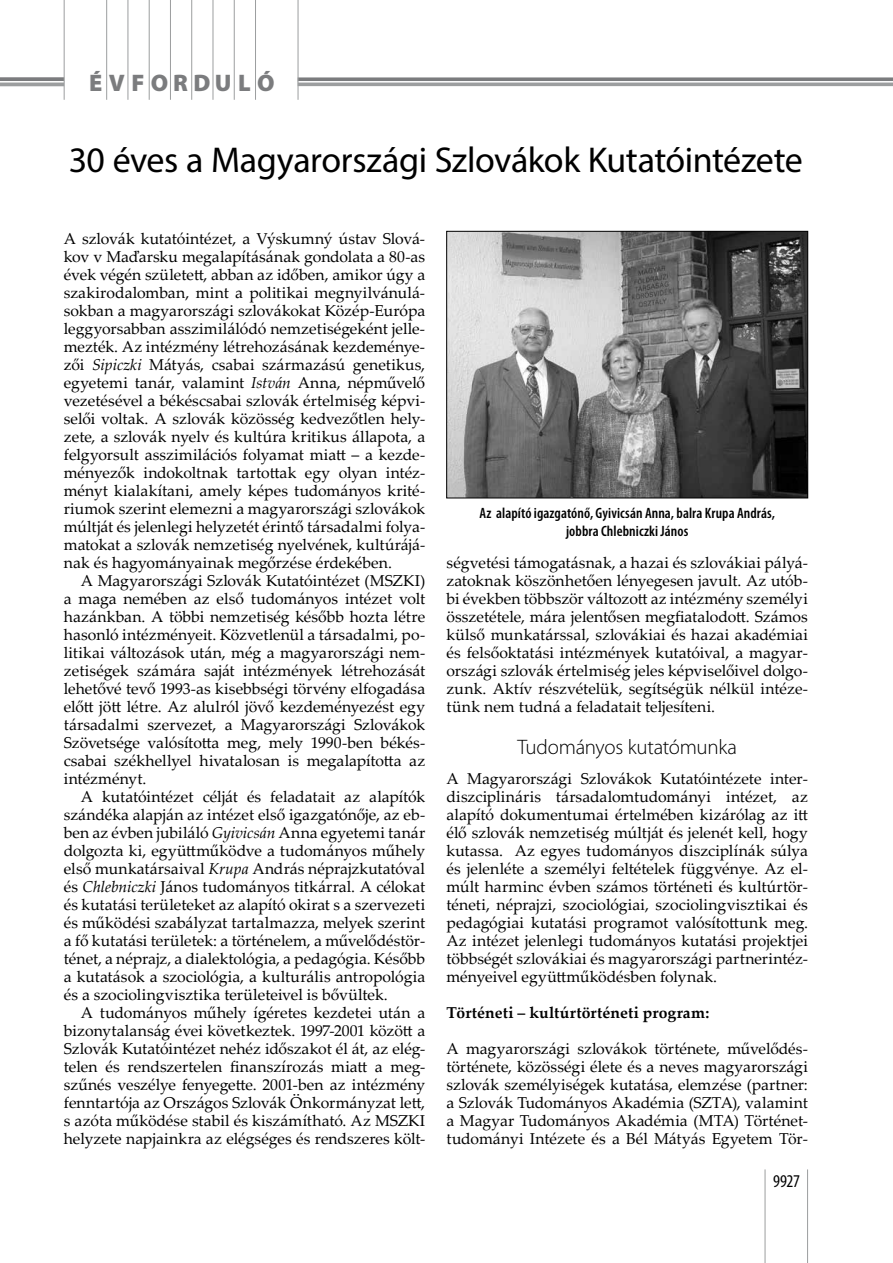
<style>
.page{position:relative;width:893px;height:1263px;background:#fff}
.page>*{position:absolute;margin:0;border:0;box-sizing:border-box;transform-origin:0 0}
.t1{font:36px "Myriad Pro";letter-spacing:-.015em;color:#000}
.t2{font:900 24px "Myriad Pro";letter-spacing:.255em;color:#7b7c7e}
.t3{font:300 21px "Myriad Pro";letter-spacing:-.015em;color:#000}
.t4{font:condensed 18px "Myriad Pro";color:#000}
.t5{font:15.75px/18px "Palatino Linotype";color:#000;text-align:justify}
.t6{font:700 15.75px "Palatino Linotype";letter-spacing:.01em;color:#000}
.t7{font:600 condensed 15px/18px "Myriad Pro";letter-spacing:.005em;color:#000;text-align:center}
.s1{font-style:italic}
</style>
<div class="page">
<hr style="left:807px;top:1169px;width:1px;height:94px;background:#9c9e9f">
<hr style="left:765px;top:1169px;width:1px;height:94px;background:#9c9e9f">
<hr style="left:234px;top:0;width:1px;height:100px;background:#9c9e9f">
<hr style="left:255px;top:0;width:1px;height:100px;background:#9c9e9f">
<hr style="left:191px;top:0;width:1px;height:100px;background:#9c9e9f">
<hr style="left:170px;top:0;width:1px;height:100px;background:#9c9e9f">
<hr style="left:149px;top:0;width:1px;height:100px;background:#9c9e9f">
<hr style="left:213px;top:0;width:1px;height:100px;background:#9c9e9f">
<hr style="left:128px;top:0;width:1px;height:100px;background:#9c9e9f">
<hr style="left:298px;top:82px;width:595px;height:4px;background:#9c9e9f">
<div style="left:298px;top:77px;width:595px;height:5px;background:#7b7c7e"></div>
<hr style="left:298px;top:81px;width:595px;height:2px;background:#fff">
<hr style="left:0;top:82px;width:64px;height:4px;background:#9c9e9f">
<div style="left:0;top:77px;width:64px;height:5px;background:#7b7c7e"></div>
<hr style="left:0;top:81px;width:64px;height:2px;background:#fff">
<hr style="left:64px;top:0;width:1px;height:100px;background:#9c9e9f">
<hr style="left:106px;top:0;width:1px;height:100px;background:#9c9e9f">
<hr style="left:298px;top:0;width:1px;height:100px;background:#9c9e9f">
<img style="left:448px;top:233px;width:358px;height:263px">
<div style="left:446px;top:231px;width:362px;height:267px;border:1px solid #000"></div>
<h2 class="t2" style="left:89px;top:67px;width:187px">ÉVFORDULÓ</h2>
<h1 class="t1" style="left:69px;top:138px;width:736px">30 éves a Magyarországi Szlovákok Kutatóintézete</h1>
<p class="t5" style="left:64px;top:229px;width:363px">A szlovák kutatóintézet, a Výskumný ústav Slová&shy;kov v Maďarsku megalapításának gondolata a 80-as évek végén született, abban az időben, amikor úgy a szakirodalomban, mint a politikai megnyilvánulá&shy;sokban a magyarországi szlovákokat Közép-Európa leggyorsabban asszimilálódó nemzetiségeként jelle&shy;mezték. Az intézmény létrehozásának kezdeménye&shy;zői <span class="s1">Sipiczki</span> Mátyás, csabai származású genetikus, egyetemi tanár, valamint <span class="s1">István</span> Anna, népművelő vezetésével a békéscsabai szlovák értelmiség képvi&shy;selői voltak. A szlovák közösség kedvezőtlen hely&shy;zete, a szlovák nyelv és kultúra kritikus állapota, a felgyorsult asszimilációs folyamat miatt – a kezde&shy;ményezők indokoltnak tartottak egy olyan intéz&shy;ményt kialakítani, amely képes tudományos krité&shy;riumok szerint elemezni a magyarországi szlovákok múltját és jelenlegi helyzetét érintő társadalmi folya&shy;matokat a szlovák nemzetiség nyelvének, kultúrájá&shy;nak és hagyományainak megőrzése érdekében.</p>
<p class="t5" style="left:64px;top:571px;width:363px;text-indent:17px">A Magyarországi Szlovák Kutatóintézet (MSZKI) a maga nemében az első tudományos intézet volt hazánkban. A többi nemzetiség később hozta létre hasonló intézményeit. Közvetlenül a társadalmi, po&shy;litikai változások után, még a magyarországi nem&shy;zetiségek számára saját intézmények létrehozását lehetővé tevő 1993-as kisebbségi törvény elfogadása előtt jött létre. Az alulról jövő kezdeményezést egy társadalmi szervezet, a Magyarországi Szlovákok Szövetsége valósította meg, mely 1990-ben békés&shy;csabai székhellyel hivatalosan is megalapította az intézményt.</p>
<p class="t5" style="left:64px;top:787px;width:363px;text-indent:17px">A kutatóintézet célját és feladatait az alapítók szándéka alapján az intézet első igazgatónője, az eb&shy;ben az évben jubiláló <span class="s1">Gyivicsán</span> Anna egyetemi tanár dolgozta ki, együttműködve a tudományos műhely első munkatársaival <span class="s1">Krupa</span> András néprajzkutatóval és <span class="s1">Chlebniczki</span> János tudományos titkárral. A célokat és kutatási területeket az alapító okirat s a szervezeti és működési szabályzat tartalmazza, melyek szerint a fő kutatási területek: a történelem, a művelődéstör&shy;ténet, a néprajz, a dialektológia, a pedagógia. Később a kutatások a szociológia, a kulturális antropológia és a szociolingvisztika területeivel is bővültek.</p>
<p class="t5" style="left:64px;top:1003px;width:363px;text-indent:17px">A tudományos műhely ígéretes kezdetei után a bizonytalanság évei következtek. 1997-2001 között a Szlovák Kutatóintézet nehéz időszakot él át, az elég&shy;telen és rendszertelen finanszírozás miatt a meg&shy;szűnés veszélye fenyegette. 2001-ben az intézmény fenntartója az Országos Szlovák Önkormányzat lett, s azóta működése stabil és kiszámítható. Az MSZKI helyzete napjainkra az elégséges és rendszeres költ-</p>
<p class="t7" style="left:479px;top:504px;width:297px">Az alapító igazgatónő, Gyivicsán Anna, balra Krupa András, jobbra Chlebniczki János</p>
<p class="t5" style="left:446px;top:553px;width:363px">ségvetési támogatásnak, a hazai és szlovákiai pályá&shy;zatoknak köszönhetően lényegesen javult. Az utób&shy;bi években többször változott az intézmény személyi összetétele, mára jelentősen megfiatalodott. Számos külső munkatárssal, szlovákiai és hazai akadémiai és felsőoktatási intézmények kutatóival, a magyar&shy;országi szlovák értelmiség jeles képviselőivel dolgo&shy;zunk. Aktív részvételük, segítségük nélkül intéze&shy;tünk nem tudná a feladatait teljesíteni.</p>
<h3 class="t3" style="left:517px;top:734px;width:221px">Tudományos kutatómunka</h3>
<p class="t5" style="left:446px;top:769px;width:363px">A Magyarországi Szlovákok Kutatóintézete inter&shy;diszciplináris társadalomtudományi intézet, az alapító dokumentumai értelmében kizárólag az itt élő szlovák nemzetiség múltját és jelenét kell, hogy kutassa. Az egyes tudományos diszciplínák súlya és jelenléte a személyi feltételek függvénye. Az el&shy;múlt harminc évben számos történeti és kultúrtör&shy;téneti, néprajzi, szociológiai, szociolingvisztikai és pedagógiai kutatási programot valósítottunk meg.<br>Az intézet jelenlegi tudományos kutatási projektjei többségét szlovákiai és magyarországi partnerintéz&shy;ményeivel együttműködésben folynak.</p>
<p class="t6" style="left:446px;top:1001px;width:264px">Történeti – kultúrtörténeti program:</p>
<p class="t5" style="left:446px;top:1039px;width:363px">A magyarországi szlovákok története, művelődés&shy;története, közösségi élete és a neves magyarországi szlovák személyiségek kutatása, elemzése (partner: a Szlovák Tudományos Akadémia (SZTA), valamint a Magyar Tudományos Akadémia (MTA) Történet&shy;tudományi Intézete és a Bél Mátyás Egyetem Tör-</p>
<p class="t4" style="left:773px;top:1170px;width:28px">9927</p>
</div>
